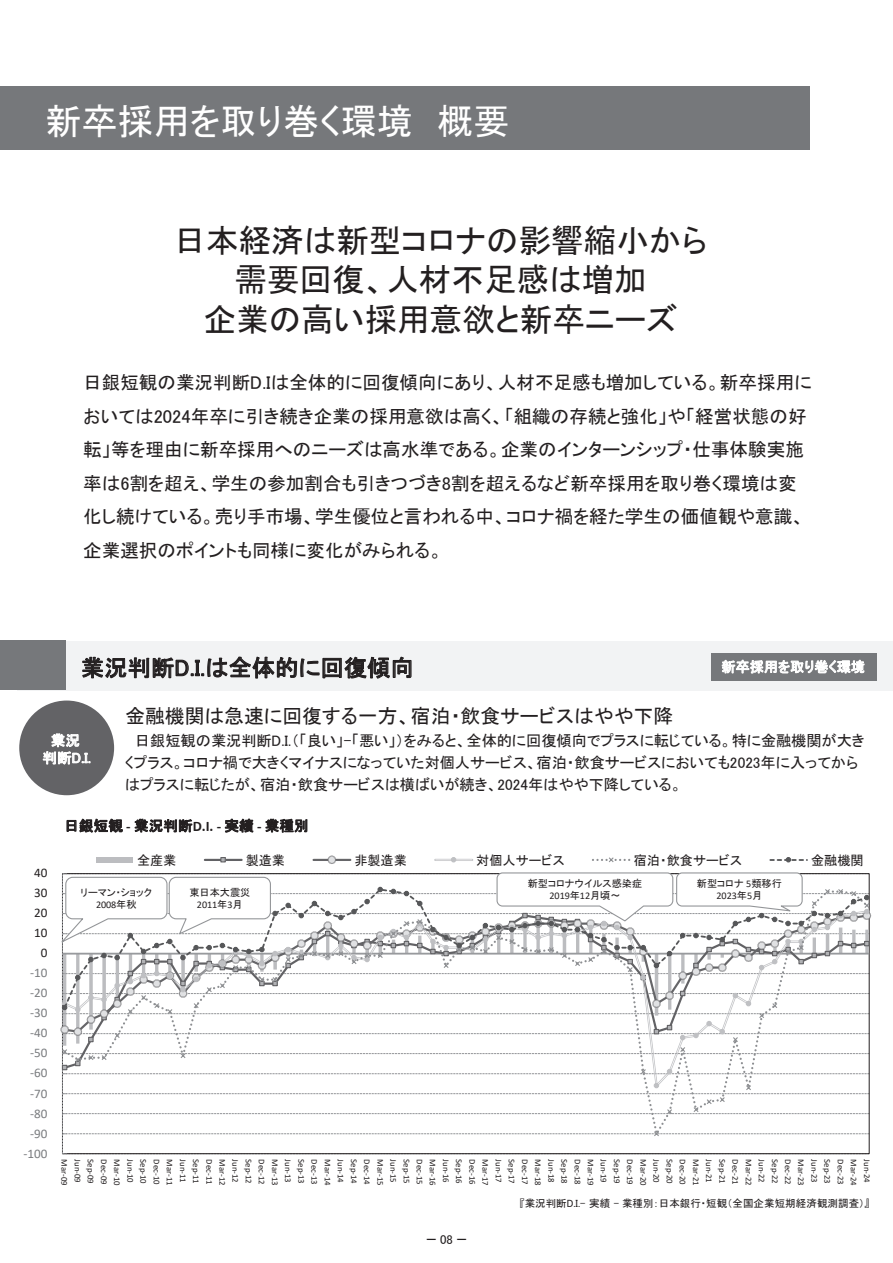
<style>
.page{position:relative;width:893px;height:1263px;background:#fff}
.page>*{position:absolute;margin:0;border:0;box-sizing:border-box;transform-origin:0 0}
.t1{font:36px "MS P Gothic";color:#fff}
.t2{font:32.55px/39.2px "MS P Gothic";color:#231f20;text-align:center}
.t3{font:23.25px "MS P Gothic";letter-spacing:.005em;color:#231f20}
.t4{font:19.8px "MS P Gothic";color:#231f20}
.t5{font:18.6px/33.6px "MS P Gothic";color:#231f20}
.t6{font:15.3px/21.9px "MS P Gothic";color:#231f20}
.t7{font:14.55px "MS P Gothic";letter-spacing:.01em;color:#231f20}
.t8{font:14.55px/17.5px "MS P Gothic";color:#fff;text-align:center}
.t9{font:13.95px "MS P Gothic";letter-spacing:.005em;color:#fff}
.t10{font:13.2px "Calibri";color:#7b7d80}
.t11{font:13.2px "MS P Gothic";color:#231f20}
.t12{font:13.2px "Calibri";color:#231f20}
.t13{font:12.75px "MS P Gothic";color:#231f20;scale:.8 1}
.t14{font:10.5px "MS P Gothic";color:#231f20}
.t15{font:10.2px "MS P Gothic";color:#231f20}
.t16{font:10.2px "Calibri";letter-spacing:-.005em;color:#231f20}
.t17{font:8.7px "Calibri";color:#231f20}
.s1{font-family:"Calibri";font-weight:700}
.s2{font-family:"MS P Gothic"}
.s3{font-family:"Calibri"}
</style>
<div class="page">
<div style="left:0;top:86px;width:810px;height:64px;background:#76787b"></div>
<div style="left:18px;top:641px;width:875px;height:49px;background:#f2f3f4"></div>
<div style="left:96px;top:857px;width:37px;height:6px;background:#bcbdc0"></div>
<hr style="left:205px;top:859px;width:37px;height:2px;background:#626265">
<svg style="left:220px;top:857px;width:6px;height:5px"></svg>
<hr style="left:314px;top:859px;width:36px;height:2px;background:#666669">
<svg style="left:328px;top:855px;width:8px;height:9px"></svg>
<svg style="left:434px;top:857px;width:39px;height:5px"></svg>
<svg style="left:593px;top:857px;width:37px;height:6px"></svg>
<svg style="left:770px;top:857px;width:37px;height:5px"></svg>
<div style="left:711px;top:653px;width:165px;height:28px;background:#76787b"></div>
<div style="left:0;top:640px;width:66px;height:50px;background:#76787b"></div>
<div style="left:19px;top:700px;width:95px;height:95px;background:#636366;border-radius:50%"></div>
<svg style="left:60px;top:872px;width:811px;height:282px"></svg>
<h1 class="t1" style="left:46px;top:103px;width:466px">新卒採用を取り巻く環境 概要</h1>
<h2 class="t2" style="left:174px;top:221px;width:536px">日本経済は新型コロナの影響縮小から需要回復、人材不足感は増加<br>企業の高い採用意欲と新卒ニーズ</h2>
<p class="t5" style="left:83px;top:366px;width:730px">日銀短観の業況判断D.Iは全体的に回復傾向にあり、人材不足感も増加している。新卒採用においては2024年卒に引き続き企業の採用意欲は高く、「組織の存続と強化」や「経営状態の好転」等を理由に新卒採用へのニーズは高水準である。企業のインターンシップ・仕事体験実施率は6割を超え、学生の参加割合も引きつづき8割を超えるなど新卒採用を取り巻く環境は変化し続けている。売り手市場、学生優位と言われる中、コロナ禍を経た学生の価値観や意識、企業選択のポイントも同様に変化がみられる。</p>
<h3 class="t3" style="left:81px;top:656px;width:335px">業況判断D.I.は全体的に回復傾向</h3>
<h3 class="t4" style="left:125px;top:706px;width:549px">金融機関は急速に回復する一方、宿泊・飲食サービスはやや下降</h3>
<h3 class="t9" style="left:721px;top:660px;width:145px">新卒採用を取り巻く環境</h3>
<h3 class="t8" style="left:42px;top:731px;width:50px">業況<br>判断D.I.</h3>
<h3 class="t6" style="left:125px;top:730px;width:741px;text-indent:10px">日銀短観の業況判断D.I.（「良い」-「悪い」）をみると、全体的に回復傾向でプラスに転じている。特に金融機関が大きくプラス。コロナ禍で大きくマイナスになっていた対個人サービス、宿泊・飲食サービスにおいても2023年に入ってからはプラスに転じたが、宿泊・飲食サービスは横ばいが続き、2024年はやや下降している。</h3>
<h3 class="t12" style="left:34px;top:864px;width:15px">40</h3>
<h3 class="t12" style="left:34px;top:884px;width:15px">30</h3>
<h3 class="t12" style="left:34px;top:904px;width:15px">20</h3>
<h3 class="t12" style="left:34px;top:924px;width:15px">10</h3>
<h3 class="t12" style="left:41px;top:944px;width:8px">0</h3>
<h3 class="t10" style="left:30px;top:964px;width:19px">-10</h3>
<h3 class="t10" style="left:30px;top:984px;width:19px">-20</h3>
<h3 class="t10" style="left:30px;top:1004px;width:19px">-30</h3>
<h3 class="t10" style="left:30px;top:1024px;width:19px">-40</h3>
<h3 class="t10" style="left:30px;top:1044px;width:19px">-50</h3>
<h3 class="t10" style="left:30px;top:1064px;width:19px">-60</h3>
<h3 class="t10" style="left:30px;top:1084px;width:19px">-70</h3>
<h3 class="t10" style="left:30px;top:1104px;width:19px">-80</h3>
<h3 class="t10" style="left:30px;top:1124px;width:19px">-90</h3>
<h3 class="t10" style="left:23px;top:1144px;width:26px">-100</h3>
<h3 class="t7" style="left:64px;top:818px;width:246px">日銀短観 <span class="s1">-</span> 業況判断<span class="s1">D.I. -</span> 実績 <span class="s1">-</span> 業種別</h3>
<h3 class="t11" style="left:137px;top:853px;width:41px">全産業</h3>
<h3 class="t11" style="left:246px;top:853px;width:41px">製造業</h3>
<h3 class="t11" style="left:354px;top:853px;width:54px">非製造業</h3>
<h3 class="t11" style="left:476px;top:853px;width:90px">対個人サービス</h3>
<h3 class="t11" style="left:634px;top:853px;width:110px">宿泊・飲食サービス</h3>
<h3 class="t11" style="left:811px;top:853px;width:54px">金融機関</h3>
<p class="t15" style="left:81px;top:888px;width:73px">リーマン・ショック</p>
<p class="t16" style="left:96px;top:897px;width:42px">2008<span class="s2">年秋</span></p>
<p class="t15" style="left:528px;top:878px;width:116px">新型コロナウイルス感染症</p>
<p class="t15" style="left:189px;top:887px;width:62px">東日本大震災</p>
<p class="t16" style="left:549px;top:889px;width:73px">2019<span class="s2">年</span>12<span class="s2">月頃～</span></p>
<p class="t16" style="left:197px;top:897px;width:47px">2011<span class="s2">年</span>3<span class="s2">月</span></p>
<p class="t15" style="left:697px;top:878px;width:86px">新型コロナ <span class="s3">5</span>類移行</p>
<p class="t16" style="left:716px;top:889px;width:47px">2023<span class="s2">年</span>5<span class="s2">月</span></p>
<p class="t17" style="left:71px;top:1159px;width:28px;rotate:90deg">Mar-09</p>
<p class="t17" style="left:84px;top:1159px;width:25px;rotate:90deg">Jun-09</p>
<p class="t17" style="left:97px;top:1159px;width:26px;rotate:90deg">Sep-09</p>
<p class="t17" style="left:110px;top:1159px;width:26px;rotate:90deg">Dec-09</p>
<p class="t17" style="left:123px;top:1159px;width:28px;rotate:90deg">Mar-10</p>
<p class="t17" style="left:136px;top:1159px;width:25px;rotate:90deg">Jun-10</p>
<p class="t17" style="left:149px;top:1159px;width:26px;rotate:90deg">Sep-10</p>
<p class="t17" style="left:163px;top:1159px;width:26px;rotate:90deg">Dec-10</p>
<p class="t17" style="left:176px;top:1159px;width:28px;rotate:90deg">Mar-11</p>
<p class="t17" style="left:189px;top:1159px;width:25px;rotate:90deg">Jun-11</p>
<p class="t17" style="left:202px;top:1159px;width:26px;rotate:90deg">Sep-11</p>
<p class="t17" style="left:215px;top:1159px;width:26px;rotate:90deg">Dec-11</p>
<p class="t17" style="left:228px;top:1159px;width:28px;rotate:90deg">Mar-12</p>
<p class="t17" style="left:242px;top:1159px;width:25px;rotate:90deg">Jun-12</p>
<p class="t17" style="left:255px;top:1159px;width:26px;rotate:90deg">Sep-12</p>
<p class="t17" style="left:268px;top:1159px;width:26px;rotate:90deg">Dec-12</p>
<p class="t17" style="left:281px;top:1159px;width:28px;rotate:90deg">Mar-13</p>
<p class="t17" style="left:294px;top:1159px;width:25px;rotate:90deg">Jun-13</p>
<p class="t17" style="left:307px;top:1159px;width:26px;rotate:90deg">Sep-13</p>
<p class="t17" style="left:320px;top:1159px;width:26px;rotate:90deg">Dec-13</p>
<p class="t17" style="left:334px;top:1159px;width:28px;rotate:90deg">Mar-14</p>
<p class="t17" style="left:347px;top:1159px;width:25px;rotate:90deg">Jun-14</p>
<p class="t17" style="left:360px;top:1159px;width:26px;rotate:90deg">Sep-14</p>
<p class="t17" style="left:373px;top:1159px;width:26px;rotate:90deg">Dec-14</p>
<p class="t17" style="left:386px;top:1159px;width:28px;rotate:90deg">Mar-15</p>
<p class="t17" style="left:399px;top:1159px;width:25px;rotate:90deg">Jun-15</p>
<p class="t17" style="left:413px;top:1159px;width:26px;rotate:90deg">Sep-15</p>
<p class="t17" style="left:426px;top:1159px;width:26px;rotate:90deg">Dec-15</p>
<p class="t17" style="left:439px;top:1159px;width:28px;rotate:90deg">Mar-16</p>
<p class="t17" style="left:452px;top:1159px;width:25px;rotate:90deg">Jun-16</p>
<p class="t17" style="left:465px;top:1159px;width:26px;rotate:90deg">Sep-16</p>
<p class="t17" style="left:478px;top:1159px;width:26px;rotate:90deg">Dec-16</p>
<p class="t17" style="left:491px;top:1159px;width:28px;rotate:90deg">Mar-17</p>
<p class="t17" style="left:505px;top:1159px;width:25px;rotate:90deg">Jun-17</p>
<p class="t17" style="left:518px;top:1159px;width:26px;rotate:90deg">Sep-17</p>
<p class="t17" style="left:531px;top:1159px;width:26px;rotate:90deg">Dec-17</p>
<p class="t17" style="left:544px;top:1159px;width:28px;rotate:90deg">Mar-18</p>
<p class="t17" style="left:557px;top:1159px;width:25px;rotate:90deg">Jun-18</p>
<p class="t17" style="left:570px;top:1159px;width:26px;rotate:90deg">Sep-18</p>
<p class="t17" style="left:584px;top:1159px;width:26px;rotate:90deg">Dec-18</p>
<p class="t17" style="left:597px;top:1159px;width:28px;rotate:90deg">Mar-19</p>
<p class="t17" style="left:610px;top:1159px;width:25px;rotate:90deg">Jun-19</p>
<p class="t17" style="left:623px;top:1159px;width:26px;rotate:90deg">Sep-19</p>
<p class="t17" style="left:636px;top:1159px;width:26px;rotate:90deg">Dec-19</p>
<p class="t17" style="left:649px;top:1159px;width:28px;rotate:90deg">Mar-20</p>
<p class="t17" style="left:662px;top:1159px;width:25px;rotate:90deg">Jun-20</p>
<p class="t17" style="left:676px;top:1159px;width:26px;rotate:90deg">Sep-20</p>
<p class="t17" style="left:689px;top:1159px;width:26px;rotate:90deg">Dec-20</p>
<p class="t17" style="left:702px;top:1159px;width:28px;rotate:90deg">Mar-21</p>
<p class="t17" style="left:715px;top:1159px;width:25px;rotate:90deg">Jun-21</p>
<p class="t17" style="left:728px;top:1159px;width:26px;rotate:90deg">Sep-21</p>
<p class="t17" style="left:741px;top:1159px;width:26px;rotate:90deg">Dec-21</p>
<p class="t17" style="left:755px;top:1159px;width:28px;rotate:90deg">Mar-22</p>
<p class="t17" style="left:768px;top:1159px;width:25px;rotate:90deg">Jun-22</p>
<p class="t17" style="left:781px;top:1159px;width:26px;rotate:90deg">Sep-22</p>
<p class="t17" style="left:794px;top:1159px;width:26px;rotate:90deg">Dec-22</p>
<p class="t17" style="left:807px;top:1159px;width:28px;rotate:90deg">Mar-23</p>
<p class="t17" style="left:820px;top:1159px;width:25px;rotate:90deg">Jun-23</p>
<p class="t17" style="left:833px;top:1159px;width:26px;rotate:90deg">Sep-23</p>
<p class="t17" style="left:847px;top:1159px;width:26px;rotate:90deg">Dec-23</p>
<p class="t17" style="left:860px;top:1159px;width:28px;rotate:90deg">Mar-24</p>
<p class="t17" style="left:873px;top:1159px;width:25px;rotate:90deg">Jun-24</p>
<h3 class="t13" style="left:426px;top:1233px;width:52px">ー 08 ー</h3>
<p class="t14" style="left:519px;top:1197px;width:352px">『業況判断D.I.- 実績 - 業種別：日本銀行・短観（全国企業短期経済観測調査）』</p>
</div>
